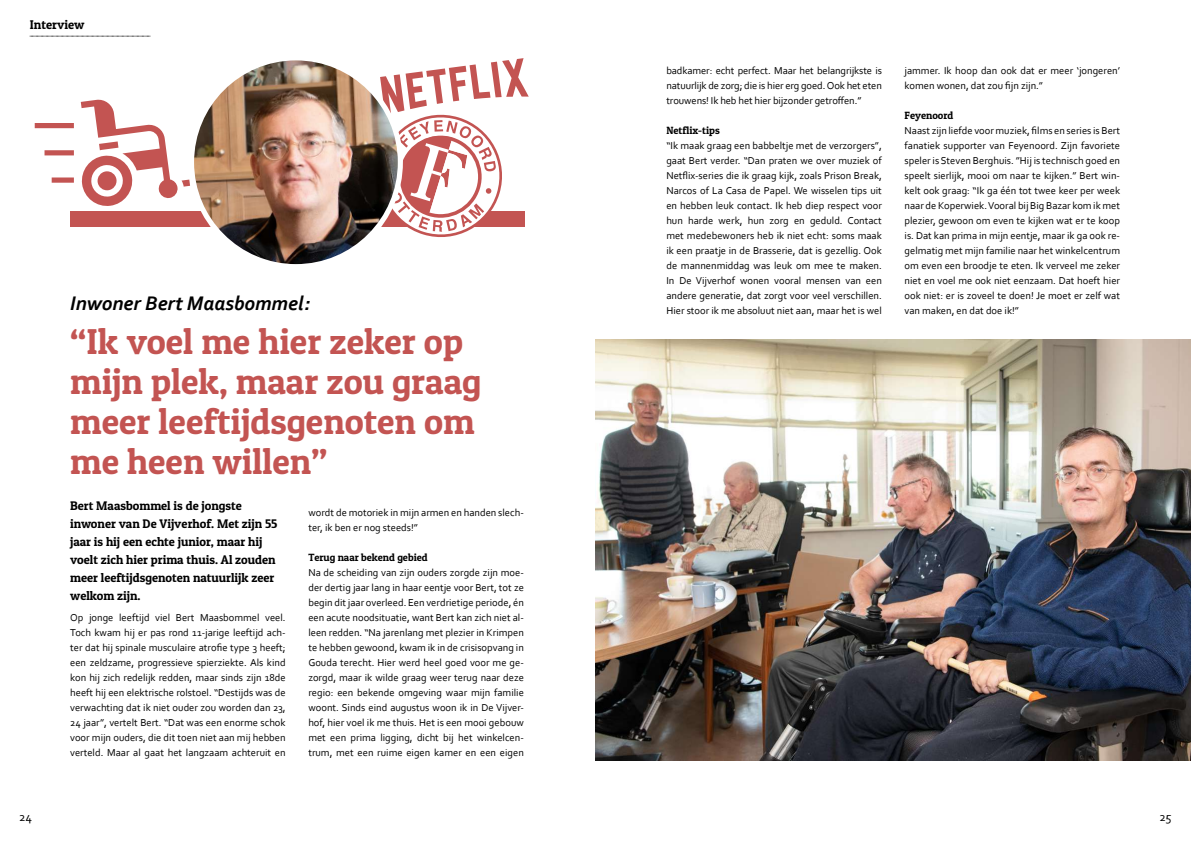
<style>
.page{position:relative;width:1191px;height:842px;background:#fff}
.page>*{position:absolute;margin:0;border:0;box-sizing:border-box;transform-origin:0 0}
.t1{font:36px/40px "Patua One";color:#c35452}
.t2{font:italic 700 20.6px "Corbel";color:#000}
.t3{font:12.7px "Patua One";color:#000}
.t4{font:12.7px "Corbel";color:#000}
.t5{font:12.5px/18px "Patua One";color:#000}
.t6{font:10.5px/15px "Corbel";color:#000;text-align:justify}
.t7{font:10.5px "Patua One";color:#000}
</style>
<div class="page">
<img style="left:595px;top:339px;width:596px;height:421px">
<div style="left:70px;top:211px;width:454px;height:15px;background:#c35452"></div>
<svg style="left:379px;top:58px;width:150px;height:179px"></svg>
<svg style="left:80px;top:99px;width:110px;height:107px"></svg>
<div style="left:35px;top:123px;width:39px;height:5px;background:#c35452"></div>
<div style="left:45px;top:150px;width:29px;height:5px;background:#c35452"></div>
<div style="left:52px;top:177px;width:22px;height:6px;background:#c35452"></div>
<svg style="left:30px;top:36px;width:120px;height:1px"></svg>
<img style="left:191px;top:58px;width:209px;height:209px;border-radius:104px">
<div style="left:189px;top:55px;width:214px;height:214px;border:5px solid #fff;border-radius:50%"></div>
<p class="t3" style="left:30px;top:17px;width:56px">Interview</p>
<h2 class="t2" style="left:70px;top:291px;width:241px">Inwoner Bert Maasbommel:</h2>
<h1 class="t1" style="left:70px;top:321px;width:413px">“Ik voel me hier zeker op mijn plek, maar zou graag meer leeftijdsgenoten om me heen willen”</h1>
<p class="t5" style="left:70px;top:496px;width:209px">Bert Maasbommel is de jongste inwoner van De Vijverhof. Met zijn 55 jaar is hij een echte junior, maar hij voelt zich hier prima thuis. Al zouden meer leeftijdsgenoten natuurlijk zeer welkom zijn.</p>
<p class="t6" style="left:70px;top:610px;width:217px">Op jonge leeftijd viel Bert Maasbommel veel.<br>Toch kwam hij er pas rond 11-jarige leeftijd ach&shy;ter dat hij spinale musculaire atrofie type 3 heeft; een zeldzame, progressieve spierziekte. Als kind kon hij zich redelijk redden, maar sinds zijn 18de heeft hij een elektrische rolstoel. “Destijds was de verwachting dat ik niet ouder zou worden dan 23, 24 jaar”, vertelt Bert. “Dat was een enorme schok voor mijn ouders, die dit toen niet aan mij hebben verteld. Maar al gaat het langzaam achteruit en</p>
<p class="t6" style="left:308px;top:505px;width:217px">wordt de motoriek in mijn armen en handen slech&shy;ter, ik ben er nog steeds!”</p>
<p class="t7" style="left:308px;top:551px;width:121px">Terug naar bekend gebied</p>
<p class="t6" style="left:308px;top:565px;width:217px">Na de scheiding van zijn ouders zorgde zijn moe&shy;der dertig jaar lang in haar eentje voor Bert, tot ze begin dit jaar overleed. Een verdrietige periode, én een acute noodsituatie, want Bert kan zich niet al&shy;leen redden. “Na jarenlang met plezier in Krimpen te hebben gewoond, kwam ik in de crisisopvang in Gouda terecht. Hier werd heel goed voor me ge&shy;zorgd, maar ik wilde graag weer terug naar deze regio: een bekende omgeving waar mijn familie woont. Sinds eind augustus woon ik in De Vijver&shy;hof, hier voel ik me thuis. Het is een mooi gebouw met een prima ligging, dicht bij het winkelcen&shy;trum, met een ruime eigen kamer en een eigen</p>
<p class="t6" style="left:666px;top:62px;width:217px">badkamer: echt perfect. Maar het belangrijkste is natuurlijk de zorg; die is hier erg goed. Ook het eten trouwens! Ik heb het hier bijzonder getroffen.”</p>
<p class="t7" style="left:666px;top:124px;width:55px">Netflix-tips</p>
<p class="t6" style="left:666px;top:137px;width:217px">“Ik maak graag een babbeltje met de verzorgers”, gaat Bert verder. “Dan praten we over muziek of Netflix-series die ik graag kijk, zoals Prison Break, Narcos of La Casa de Papel. We wisselen tips uit en hebben leuk contact. Ik heb diep respect voor hun harde werk, hun zorg en geduld. Contact met medebewoners heb ik niet echt: soms maak ik een praatje in de Brasserie, dat is gezellig. Ook de mannenmiddag was leuk om mee te maken.<br>In De Vijverhof wonen vooral mensen van een andere generatie, dat zorgt voor veel verschillen.<br>Hier stoor ik me absoluut niet aan, maar het is wel</p>
<p class="t6" style="left:904px;top:63px;width:217px">jammer. Ik hoop dan ook dat er meer ‘jongeren’ komen wonen, dat zou fijn zijn.”</p>
<p class="t7" style="left:904px;top:109px;width:50px">Feyenoord</p>
<p class="t6" style="left:904px;top:123px;width:217px">Naast zijn liefde voor muziek, films en series is Bert fanatiek supporter van Feyenoord. Zijn favoriete speler is Steven Berghuis. ”Hij is technisch goed en speelt sierlijk, mooi om naar te kijken.” Bert win&shy;kelt ook graag: “Ik ga één tot twee keer per week naar de Koperwiek. Vooral bij Big Bazar kom ik met plezier, gewoon om even te kijken wat er te koop is. Dat kan prima in mijn eentje, maar ik ga ook re&shy;gelmatig met mijn familie naar het winkelcentrum om even een broodje te eten. Ik verveel me zeker niet en voel me ook niet eenzaam. Dat hoeft hier ook niet: er is zoveel te doen! Je moet er zelf wat van maken, en dat doe ik!”</p>
<p class="t4" style="left:19px;top:809px;width:15px">24</p>
<p class="t4" style="left:1159px;top:809px;width:14px">25</p>
</div>
